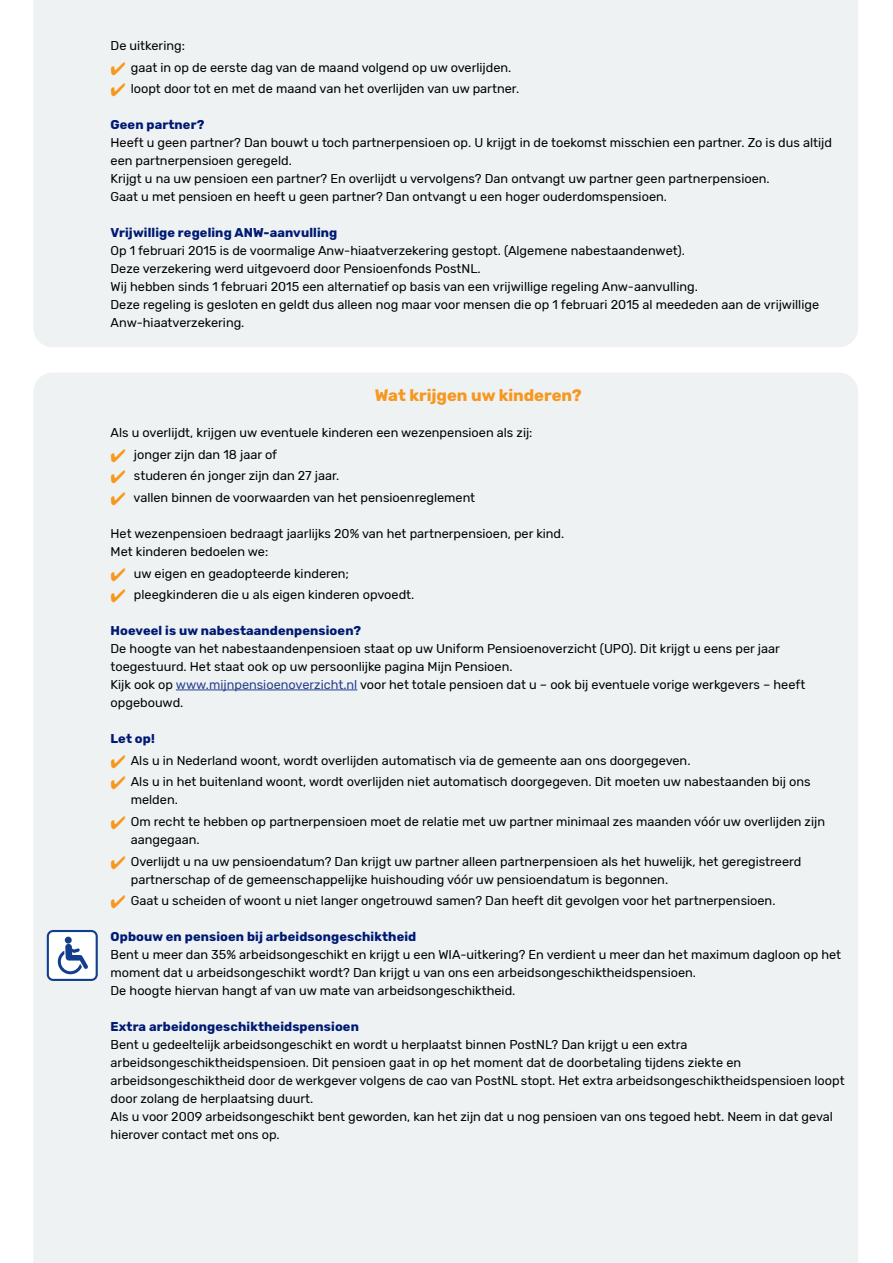
<style>
.page{position:relative;width:893px;height:1263px;background:#fff}
.page>*{position:absolute;margin:0;border:0;box-sizing:border-box;transform-origin:0 0}
.t1{font:700 16.5px "Rubik";color:#f8971d}
.t2{font:12.75px/18px "Rubik";color:#000}
.t3{font:700 12.75px "Rubik";letter-spacing:.01em;color:#001a73}
.s1{color:#f8971d}
.s2{color:#25408f}
</style>
<div class="page">
<div style="left:33px;top:0;width:825px;height:347px;background:#eef2f3"></div>
<div style="left:33px;top:373px;width:825px;height:890px;background:#eef2f3"></div>
<hr style="left:176px;top:690px;width:181px;height:1px;background:#25408f">
<svg style="left:47px;top:930px;width:51px;height:51px"></svg>
<p class="t2" style="left:111px;top:37px;width:76px">De uitkering:</p>
<p class="t2" style="left:111px;top:59px;width:402px"><span class="s1">✔</span> gaat in op de eerste dag van de maand volgend op uw overlijden.</p>
<p class="t2" style="left:111px;top:80px;width:410px"><span class="s1">✔</span> loopt door tot en met de maand van het overlijden van uw partner.</p>
<p class="t3" style="left:111px;top:118px;width:95px">Geen partner?</p>
<p class="t2" style="left:111px;top:134px;width:723px">Heeft u geen partner? Dan bouwt u toch partnerpensioen op. U krijgt in de toekomst misschien een partner. Zo is dus altijd een partnerpensioen geregeld.<br>Krijgt u na uw pensioen een partner? En overlijdt u vervolgens? Dan ontvangt uw partner geen partnerpensioen.<br>Gaat u met pensioen en heeft u geen partner? Dan ontvangt u een hoger ouderdomspensioen.</p>
<p class="t3" style="left:111px;top:226px;width:228px">Vrijwillige regeling ANW-aanvulling</p>
<p class="t2" style="left:111px;top:242px;width:710px">Op 1 februari 2015 is de voormalige Anw-hiaatverzekering gestopt. (Algemene nabestaandenwet).<br>Deze verzekering werd uitgevoerd door Pensioenfonds PostNL.<br>Wij hebben sinds 1 februari 2015 een alternatief op basis van een vrijwillige regeling Anw-aanvulling.<br>Deze regeling is gesloten en geldt dus alleen nog maar voor mensen die op 1 februari 2015 al meededen aan de vrijwillige Anw-hiaatverzekering.</p>
<p class="t1" style="left:375px;top:386px;width:208px">Wat krijgen uw kinderen?</p>
<p class="t2" style="left:111px;top:424px;width:423px">Als u overlijdt, krijgen uw eventuele kinderen een wezenpensioen als zij:</p>
<p class="t2" style="left:111px;top:446px;width:168px"><span class="s1">✔</span> jonger zijn dan 18 jaar of</p>
<p class="t2" style="left:111px;top:467px;width:230px"><span class="s1">✔</span> studeren én jonger zijn dan 27 jaar.</p>
<p class="t2" style="left:111px;top:489px;width:366px"><span class="s1">✔</span> vallen binnen de voorwaarden van het pensioenreglement</p>
<p class="t2" style="left:111px;top:525px;width:455px">Het wezenpensioen bedraagt jaarlijks 20% van het partnerpensioen, per kind.<br>Met kinderen bedoelen we:</p>
<p class="t2" style="left:111px;top:565px;width:240px"><span class="s1">✔</span> uw eigen en geadopteerde kinderen;</p>
<p class="t2" style="left:111px;top:586px;width:305px"><span class="s1">✔</span> pleegkinderen die u als eigen kinderen opvoedt.</p>
<p class="t3" style="left:111px;top:623px;width:252px">Hoeveel is uw nabestaandenpensioen?</p>
<p class="t2" style="left:111px;top:640px;width:696px">De hoogte van het nabestaandenpensioen staat op uw Uniform Pensioenoverzicht (UPO). Dit krijgt u eens per jaar toegestuurd. Het staat ook op uw persoonlijke pagina Mijn Pensioen.<br>Kijk ook op <span class="s2">www.mijnpensioenoverzicht.nl</span> voor het totale pensioen dat u – ook bij eventuele vorige werkgevers – heeft opgebouwd.</p>
<p class="t3" style="left:111px;top:731px;width:46px">Let op!</p>
<p class="t2" style="left:111px;top:752px;width:581px"><span class="s1">✔</span> Als u in Nederland woont, wordt overlijden automatisch via de gemeente aan ons doorgegeven.</p>
<p class="t2" style="left:131px;top:773px;width:681px;text-indent:-20px"><span class="s1">✔</span> Als u in het buitenland woont, wordt overlijden niet automatisch doorgegeven. Dit moeten uw nabestaanden bij ons melden.</p>
<p class="t2" style="left:131px;top:813px;width:696px;text-indent:-20px"><span class="s1">✔</span> Om recht te hebben op partnerpensioen moet de relatie met uw partner minimaal zes maanden vóór uw overlijden zijn aangegaan.</p>
<p class="t2" style="left:131px;top:853px;width:672px;text-indent:-20px"><span class="s1">✔</span> Overlijdt u na uw pensioendatum? Dan krijgt uw partner alleen partnerpensioen als het huwelijk, het geregistreerd partnerschap of de gemeenschappelijke huishouding vóór uw pensioendatum is begonnen.</p>
<p class="t2" style="left:111px;top:892px;width:666px"><span class="s1">✔</span> Gaat u scheiden of woont u niet langer ongetrouwd samen? Dan heeft dit gevolgen voor het partnerpensioen.</p>
<p class="t3" style="left:111px;top:929px;width:307px">Opbouw en pensioen bij arbeidsongeschiktheid</p>
<p class="t2" style="left:111px;top:946px;width:732px">Bent u meer dan 35% arbeidsongeschikt en krijgt u een WIA-uitkering? En verdient u meer dan het maximum dagloon op het moment dat u arbeidsongeschikt wordt? Dan krijgt u van ons een arbeidsongeschiktheidspensioen.<br>De hoogte hiervan hangt af van uw mate van arbeidsongeschiktheid.</p>
<p class="t3" style="left:111px;top:1019px;width:250px">Extra arbeidongeschiktheidspensioen</p>
<p class="t2" style="left:111px;top:1036px;width:736px">Bent u gedeeltelijk arbeidsongeschikt en wordt u herplaatst binnen PostNL? Dan krijgt u een extra arbeidsongeschiktheidspensioen. Dit pensioen gaat in op het moment dat de doorbetaling tijdens ziekte en arbeidsongeschiktheid door de werkgever volgens de cao van PostNL stopt. Het extra arbeidsongeschiktheidspensioen loopt door zolang de herplaatsing duurt.<br>Als u voor 2009 arbeidsongeschikt bent geworden, kan het zijn dat u nog pensioen van ons tegoed hebt. Neem in dat geval hierover contact met ons op.</p>
</div>
